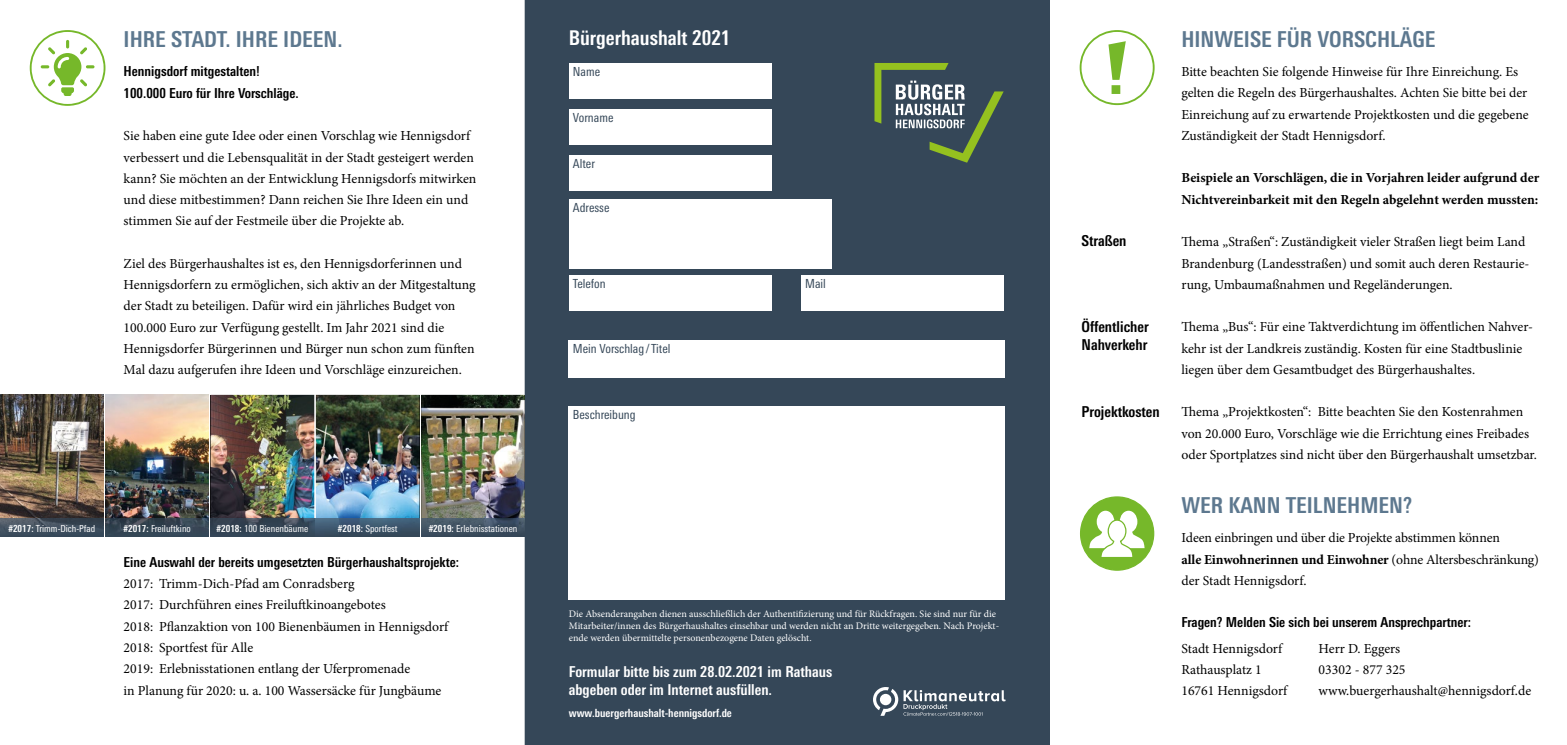
<style>
.page{position:relative;width:1567px;height:745px;background:#fff}
.page>*{position:absolute;margin:0;border:0;box-sizing:border-box;transform-origin:0 0}
.t1{font:700 condensed 21.88px "Univers Next Pro";color:#5d788f}
.t2{font:700 condensed 20.25px "Univers Next Pro";color:#fff}
.t3{font:700 condensed 15px/18px "Univers Next Pro";color:#fff}
.t4{font:700 condensed 15px/18px "Univers Next Pro";color:#000}
.t5{font:13.75px/21.2px "Minion Pro";color:#000}
.t6{font:700 condensed 13.75px/21.2px "Univers Next Pro";color:#000}
.t7{font:700 13.75px/21.2px "Minion Pro";color:#000}
.t8{font:condensed 12.5px "Univers Next Pro";color:#354758}
.t9{font:700 condensed 11.25px "Univers Next Pro";color:#fff}
.t10{font:10px/12px "Minion Pro";color:#fff}
.t11{font:condensed 9.75px "Univers Next Pro";color:#fff}
.s1{font-weight:700}
</style>
<div class="page">
<div style="left:525px;top:0;width:524px;height:744px;background:#354758"></div>
<hr style="left:1049px;top:0;width:1px;height:744px;background:#354758">
<hr style="left:524px;top:0;width:1px;height:744px;background:#354758">
<div style="left:569px;top:63px;width:203px;height:36px;background:#fff"></div>
<div style="left:569px;top:109px;width:202px;height:36px;background:#fff"></div>
<div style="left:569px;top:155px;width:202px;height:36px;background:#fff"></div>
<div style="left:569px;top:199px;width:262px;height:69px;background:#fff"></div>
<div style="left:569px;top:340px;width:435px;height:37px;background:#fff"></div>
<div style="left:569px;top:406px;width:435px;height:193px;background:#fff"></div>
<div style="left:569px;top:275px;width:202px;height:36px;background:#fff"></div>
<div style="left:801px;top:275px;width:202px;height:36px;background:#fff"></div>
<svg style="left:1079px;top:30px;width:75px;height:75px"></svg>
<svg style="left:30px;top:30px;width:75px;height:76px"></svg>
<svg style="left:874px;top:63px;width:129px;height:100px"></svg>
<img style="left:421px;top:394px;width:103px;height:124px">
<img style="left:316px;top:394px;width:103px;height:124px">
<img style="left:210px;top:394px;width:104px;height:124px">
<img style="left:105px;top:394px;width:104px;height:124px">
<img style="left:0;top:394px;width:104px;height:124px">
<img style="left:316px;top:518px;width:103px;height:18px">
<img style="left:421px;top:518px;width:103px;height:18px">
<img style="left:0;top:518px;width:314px;height:18px">
<svg style="left:105px;top:518px;width:1px;height:18px"></svg>
<svg style="left:1080px;top:496px;width:74px;height:74px"></svg>
<svg style="left:873px;top:687px;width:132px;height:28px"></svg>
<h1 class="t1" style="left:124px;top:26px;width:220px">IHRE STADT. IHRE IDEEN.</h1>
<p class="t6" style="left:124px;top:61px;width:176px">Hennigsdorf mitgestalten!<br>100.000 Euro für Ihre Vorschläge.</p>
<p class="t5" style="left:124px;top:125px;width:354px">Sie haben eine gute Idee oder einen Vorschlag wie Hennigsdorf verbessert und die Lebensqualität in der Stadt gesteigert werden kann? Sie möchten an der Entwicklung Hennigsdorfs mitwirken und diese mitbestimmen? Dann reichen Sie Ihre Ideen ein und stimmen Sie auf der Festmeile über die Projekte ab.</p>
<p class="t5" style="left:124px;top:253px;width:353px">Ziel des Bürgerhaushaltes ist es, den Hennigsdorferinnen und Hennigsdorfern zu ermöglichen, sich aktiv an der Mitgestaltung der Stadt zu beteiligen. Dafür wird ein jährliches Budget von 100.000 Euro zur Verfügung gestellt. Im Jahr 2021 sind die Hennigsdorfer Bürgerinnen und Bürger nun schon zum fünften Mal dazu aufgerufen ihre Ideen und Vorschläge einzureichen.</p>
<p class="t11" style="left:8px;top:522px;width:88px"><span class="s1">#2017:</span> Trimm-Dich-Pfad</p>
<p class="t11" style="left:124px;top:522px;width:69px"><span class="s1">#2017:</span> Freiluftkino</p>
<p class="t11" style="left:217px;top:522px;width:93px"><span class="s1">#2018:</span> 100 Bienenbäume</p>
<p class="t11" style="left:338px;top:522px;width:61px"><span class="s1">#2018:</span> Sportfest</p>
<p class="t11" style="left:428px;top:522px;width:90px"><span class="s1">#2019:</span> Erlebnisstationen</p>
<p class="t6" style="left:124px;top:551px;width:337px">Eine Auswahl der bereits umgesetzten Bürgerhaushaltsprojekte:</p>
<p class="t5" style="left:124px;top:573px;width:326px">2017: Trimm-Dich-Pfad am Conradsberg<br>2017: Durchführen eines Freiluftkinoangebotes<br>2018: Pflanzaktion von 100 Bienenbäumen in Hennigsdorf 2018: Sportfest für Alle<br>2019: Erlebnisstationen entlang der Uferpromenade<br>in Planung für 2020: u. a. 100 Wassersäcke für Jungbäume</p>
<h2 class="t2" style="left:569px;top:26px;width:163px">Bürgerhaushalt 2021</h2>
<p class="t8" style="left:573px;top:64px;width:29px">Name</p>
<p class="t8" style="left:573px;top:110px;width:42px">Vorname</p>
<p class="t8" style="left:573px;top:156px;width:24px">Alter</p>
<p class="t8" style="left:573px;top:201px;width:38px">Adresse</p>
<p class="t8" style="left:573px;top:276px;width:34px">Telefon</p>
<p class="t8" style="left:573px;top:341px;width:99px">Mein Vorschlag / Titel</p>
<p class="t8" style="left:573px;top:407px;width:64px">Beschreibung</p>
<p class="t8" style="left:805px;top:276px;width:22px">Mail</p>
<p class="t10" style="left:569px;top:607px;width:432px">Die Absenderangaben dienen ausschließlich der Authentifizierung und für Rückfragen. Sie sind nur für die<br>Mitarbeiter/innen des Bürgerhaushaltes einsehbar und werden nicht an Dritte weitergegeben. Nach Projekt&shy;ende werden übermittelte personenbezogene Daten gelöscht.</p>
<p class="t3" style="left:569px;top:662px;width:265px">Formular bitte bis zum 28.02.2021 im Rathaus abgeben oder im Internet ausfüllen.</p>
<p class="t9" style="left:569px;top:705px;width:164px">www.buergerhaushalt-hennigsdorf.de</p>
<p class="t4" style="left:1081px;top:231px;width:46px">Straßen</p>
<p class="t4" style="left:1081px;top:317px;width:69px">Öffentlicher<br>Nahverkehr</p>
<p class="t4" style="left:1081px;top:402px;width:80px">Projektkosten</p>
<h1 class="t1" style="left:1181px;top:26px;width:255px">HINWEISE FÜR VORSCHLÄGE</h1>
<p class="t5" style="left:1181px;top:61px;width:349px">Bitte beachten Sie folgende Hinweise für Ihre Einreichung. Es gelten die Regeln des Bürgerhaushaltes. Achten Sie bitte bei der Einreichung auf zu erwartende Projektkosten und die gegebene Zuständigkeit der Stadt Hennigsdorf.</p>
<p class="t7" style="left:1181px;top:167px;width:359px">Beispiele an Vorschlägen, die in Vorjahren leider aufgrund der<br>Nichtvereinbarkeit mit den Regeln abgelehnt werden mussten:</p>
<p class="t5" style="left:1181px;top:231px;width:349px">Thema „Straßen“: Zuständigkeit vieler Straßen liegt beim Land<br>Brandenburg (Landesstraßen) und somit auch deren Restaurie&shy;rung, Umbaumaßnahmen und Regeländerungen.</p>
<p class="t5" style="left:1181px;top:316px;width:353px">Thema „Bus“: Für eine Taktverdichtung im öffentlichen Nahver&shy;kehr ist der Landkreis zuständig. Kosten für eine Stadtbuslinie liegen über dem Gesamtbudget des Bürgerhaushaltes.</p>
<p class="t5" style="left:1181px;top:401px;width:357px">Thema „Projektkosten“: Bitte beachten Sie den Kostenrahmen von 20.000 Euro, Vorschläge wie die Errichtung eines Freibades oder Sportplatzes sind nicht über den Bürgerhaushalt umsetzbar.</p>
<h1 class="t1" style="left:1181px;top:491px;width:232px">WER KANN TEILNEHMEN?</h1>
<p class="t5" style="left:1181px;top:527px;width:359px">Ideen einbringen und über die Projekte abstimmen können<br><span class="s1">alle Einwohnerinnen und Einwohner</span> (ohne Altersbeschränkung) der Stadt Hennigsdorf.</p>
<p class="t6" style="left:1181px;top:611px;width:291px">Fragen? Melden Sie sich bei unserem Ansprechpartner:</p>
<p class="t5" style="left:1181px;top:637px;width:107px">Stadt Hennigsdorf<br>Rathausplatz 1<br>16761 Hennigsdorf</p>
<p class="t5" style="left:1318px;top:637px;width:214px">Herr D. Eggers<br>03302 - 877 325 www.buergerhaushalt@hennigsdorf.de</p>
</div>
